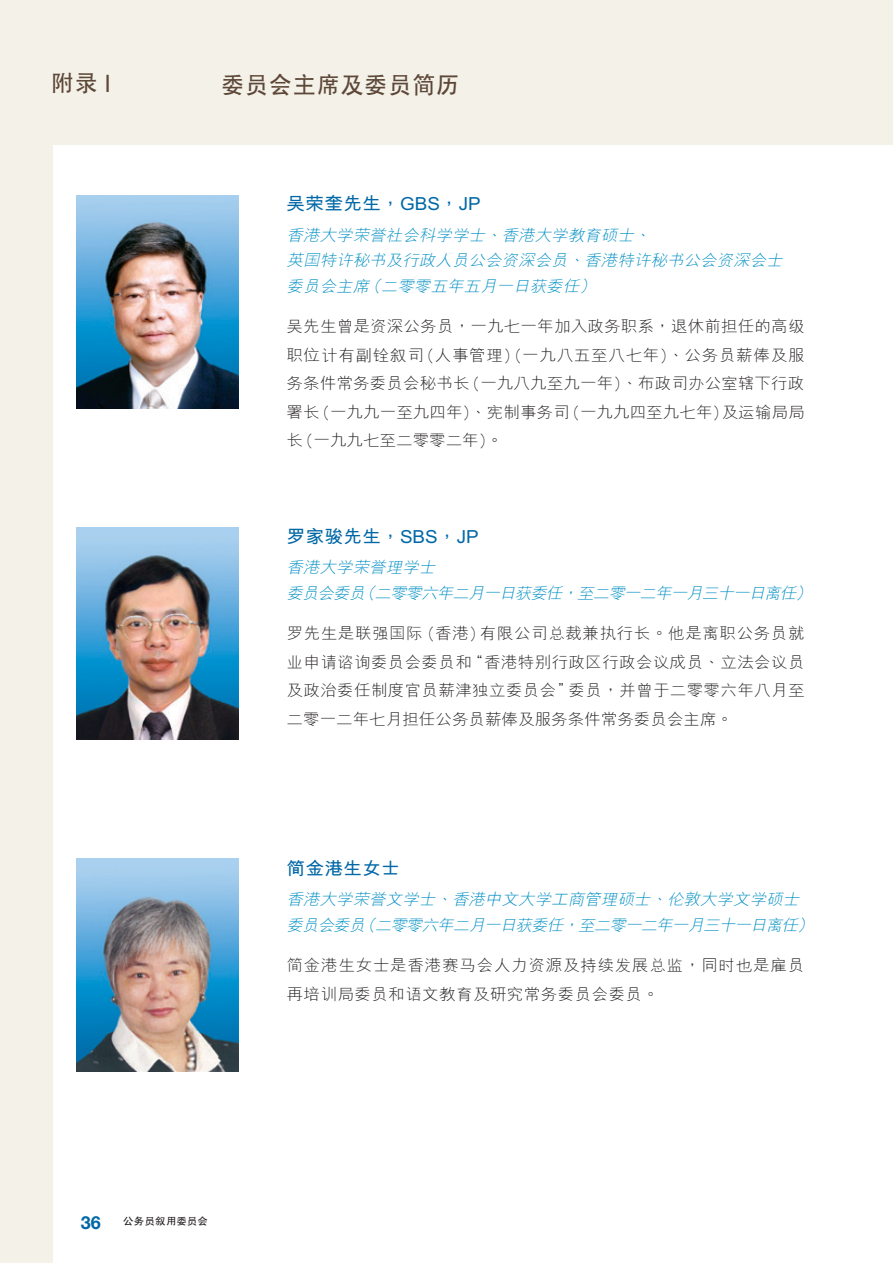
<style>
.page{position:relative;width:893px;height:1263px;background:#fff}
.page>*{position:absolute;margin:0;border:0;box-sizing:border-box;transform-origin:0 0}
.t1{font:700 24px "C Hei 2 HKS";letter-spacing:.025em;color:#5d4738}
.t2{font:700 18px "M Hei HKS";color:#0068a6;scale:1.05 1}
.t3{font:700 18px "Helvetica Neue";color:#0068a6}
.t4{font:300 15.75px/28.5px "M Hei HKS";letter-spacing:.005em;color:#231f20;text-align:justify;scale:1.05 1}
.t5{font:italic 300 15.75px/25.5px "M Hei HKS";color:#008fc3;scale:1.05 1}
.t6{font:300 15.75px/28.5px "M Hei HKS";letter-spacing:.045em;color:#231f20;scale:1.05 1}
.t7{font:700 10.2px "C Hei 2 HKS";letter-spacing:.01em;color:#231f20}
</style>
<div class="page">
<div style="left:0;top:0;width:53px;height:1263px;background:#f3f1e8"></div>
<div style="left:0;top:0;width:893px;height:145px;background:#f3f1e8"></div>
<img style="left:77px;top:196px;width:161px;height:212px">
<img style="left:77px;top:527px;width:161px;height:213px">
<img style="left:77px;top:858px;width:161px;height:213px">
<h1 class="t1" style="left:51px;top:65px;width:62px">附錄 I</h1>
<h1 class="t1" style="left:221px;top:67px;width:240px">委員會主席及委員簡歷</h1>
<p class="t2" style="left:287px;top:191px;width:187px">吳榮奎先生，GBS，JP</p>
<p class="t5" style="left:287px;top:222px;width:478px">香港大學榮譽社會科學學士、香港大學教育碩士、<br>英國特許秘書及行政人員公會資深會員、香港特許秘書公會資深會士委員會主席（二零零五年五月一日獲委任）</p>
<p class="t4" style="left:287px;top:312px;width:495px">吳先生曾是資深公務員，一九七一年加入政務職系，退休前擔任的高級職位計有副銓敍司（人事管理）（一九八五至八七年）、公務員薪俸及服務條件常務委員會秘書長（一九八九至九一年）、布政司辦公室轄下行政署長（一九九一至九四年）、憲制事務司（一九九四至九七年）及運輸局局長（一九九七至二零零二年）。</p>
<p class="t2" style="left:287px;top:523px;width:185px">羅家駿先生，SBS，JP</p>
<p class="t5" style="left:287px;top:554px;width:506px">香港大學榮譽理學士<br>委員會委員（二零零六年二月一日獲委任，至二零一二年一月三十一日離任）</p>
<p class="t4" style="left:287px;top:619px;width:495px">羅先生是聯強國際（香港）有限公司總裁兼執行長。他是離職公務員就業申請諮詢委員會委員和“香港特別行政區行政會議成員、立法會議員及政治委任制度官員薪津獨立委員會”委員，並曾於二零零六年八月至二零一二年七月擔任公務員薪俸及服務條件常務委員會主席。</p>
<p class="t2" style="left:287px;top:855px;width:110px">簡金港生女士</p>
<p class="t5" style="left:287px;top:886px;width:508px">香港大學榮譽文學士、香港中文大學工商管理碩士、倫敦大學文學碩士委員會委員（二零零六年二月一日獲委任，至二零一二年一月三十一日離任）</p>
<p class="t6" style="left:287px;top:950px;width:495px">簡金港生女士是香港賽馬會人力資源及持續發展總監，同時也是僱員再培訓局委員和語文教育及研究常務委員會委員。</p>
<p class="t3" style="left:81px;top:1211px;width:22px">36</p>
<p class="t7" style="left:123px;top:1214px;width:86px">公務員敍用委員會</p>
</div>
